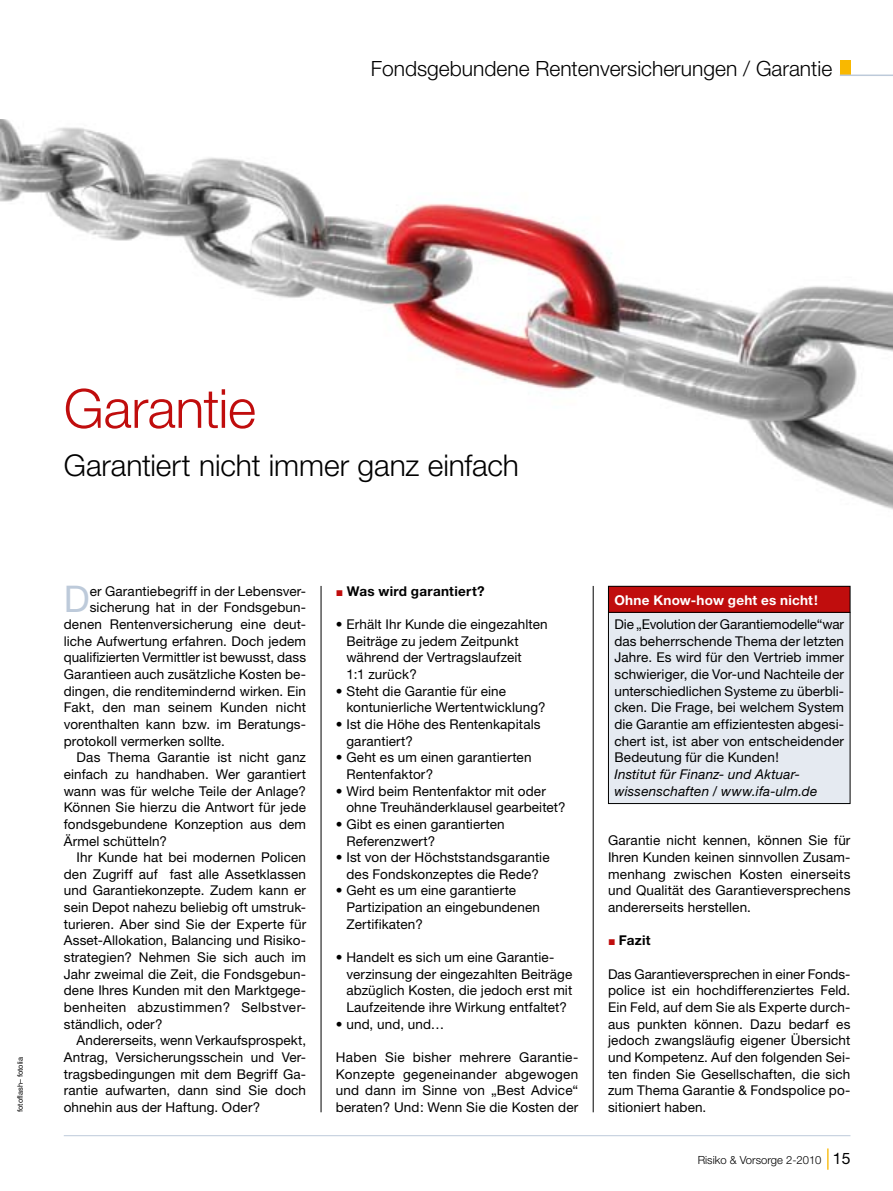
<style>
.page{position:relative;width:893px;height:1191px;background:#fff}
.page>*{position:absolute;margin:0;border:0;box-sizing:border-box;transform-origin:0 0}
.t1{font:300 54px "Helvetica Neue";letter-spacing:-.01em;color:#c00d0d}
.t2{font:36.75px "Helvetica Neue";color:#bdcada}
.t3{font:300 30px "Helvetica Neue";letter-spacing:-.005em;color:#000}
.t4{font:300 21px "Helvetica Neue";color:#000}
.t5{font:13.5px/16.6px "Helvetica Neue";letter-spacing:.01em;color:#000}
.t6{font:italic 13.5px/16.6px "Helvetica Neue";letter-spacing:.015em;color:#000}
.t7{font:13.5px "Helvetica Neue";letter-spacing:.03em;color:#000}
.t8{font:700 13.5px "Helvetica Neue";letter-spacing:.02em;color:#000}
.t9{font:700 13.5px "Helvetica Neue";letter-spacing:.02em;color:#fff}
.t10{font:300 11.25px "Helvetica Neue";color:#000}
.t11{font:7.5px "Helvetica Neue";color:#000}
.s1{font-family:"BB Sonderzeichen";font-weight:400;color:#c00d0d}
.s2{font-weight:400;font-size:15.75px}
</style>
<div class="page">
<div style="left:608px;top:586px;width:242px;height:217px;background:#e5eaf1"></div>
<div style="left:608px;top:586px;width:242px;height:26px;background:#c00d0d"></div>
<div style="left:608px;top:586px;width:242px;height:218px;border:1px solid #000"></div>
<hr style="left:64px;top:1135px;width:786px;height:1px;background:#bdcada">
<svg style="left:827px;top:1148px;width:1px;height:21px"></svg>
<div style="left:840px;top:60px;width:10px;height:15px;background:#f9b800"></div>
<hr style="left:840px;top:75px;width:53px;height:1px;background:#bdcada">
<hr style="left:321px;top:586px;width:1px;height:526px;background:#000">
<hr style="left:593px;top:586px;width:1px;height:526px;background:#000">
<img style="left:0;top:119px;width:893px;height:391px">
<hr style="left:608px;top:612px;width:242px;height:1px;background:#000">
<h3 class="t4" style="left:371px;top:56px;width:463px">Fondsgebundene Rentenversicherungen / Garantie</h3>
<h1 class="t1" style="left:64px;top:375px;width:194px">Garantie</h1>
<h3 class="t3" style="left:64px;top:447px;width:457px">Garantiert nicht immer ganz einfach</h3>
<p class="t11" style="left:16px;top:1112px;width:57px;rotate:-90deg">fotoflash– fotolia</p>
<h2 class="t2" style="left:64px;top:577px;width:27px">D</h2>
<p class="t5" style="left:90px;top:582px;width:218px">er Garantiebegriff in der Lebensver-</p>
<p class="t5" style="left:90px;top:599px;width:218px">sicherung hat in der Fondsgebun-</p>
<p class="t5" style="left:64px;top:616px;width:244px">denen Rentenversicherung eine deut-</p>
<p class="t5" style="left:64px;top:632px;width:244px">liche Aufwertung erfahren. Doch jedem</p>
<p class="t5" style="left:64px;top:649px;width:244px">qualifizierten Vermittler ist bewusst, dass</p>
<p class="t5" style="left:64px;top:665px;width:244px">Garantieen auch zusätzliche Kosten be-</p>
<p class="t5" style="left:64px;top:682px;width:244px">dingen, die renditemindernd wirken. Ein</p>
<p class="t5" style="left:64px;top:699px;width:244px">Fakt, den man seinem Kunden nicht</p>
<p class="t5" style="left:64px;top:715px;width:244px">vorenthalten kann bzw. im Beratungs-</p>
<p class="t5" style="left:64px;top:732px;width:163px">protokoll vermerken sollte.</p>
<p class="t5" style="left:77px;top:749px;width:231px">Das Thema Garantie ist nicht ganz</p>
<p class="t5" style="left:64px;top:765px;width:244px">einfach zu handhaben. Wer garantiert</p>
<p class="t5" style="left:64px;top:782px;width:244px">wann was für welche Teile der Anlage?</p>
<p class="t5" style="left:64px;top:799px;width:244px">Können Sie hierzu die Antwort für jede</p>
<p class="t5" style="left:64px;top:815px;width:244px">fondsgebundene Konzeption aus dem</p>
<p class="t5" style="left:64px;top:832px;width:105px">Ärmel schütteln?</p>
<p class="t5" style="left:77px;top:849px;width:231px">Ihr Kunde hat bei modernen Policen</p>
<p class="t5" style="left:64px;top:865px;width:244px">den Zugriff auf fast alle Assetklassen</p>
<p class="t5" style="left:64px;top:882px;width:244px">und Garantiekonzepte. Zudem kann er</p>
<p class="t5" style="left:64px;top:898px;width:244px">sein Depot nahezu beliebig oft umstruk-</p>
<p class="t5" style="left:64px;top:915px;width:244px">turieren. Aber sind Sie der Experte für</p>
<p class="t5" style="left:64px;top:932px;width:244px">Asset-Allokation, Balancing und Risiko-</p>
<p class="t5" style="left:64px;top:948px;width:244px">strategien? Nehmen Sie sich auch im</p>
<p class="t5" style="left:64px;top:965px;width:244px">Jahr zweimal die Zeit, die Fondsgebun-</p>
<p class="t5" style="left:64px;top:982px;width:244px">dene Ihres Kunden mit den Marktgege-</p>
<p class="t7" style="left:64px;top:999px;width:244px">benheiten abzustimmen? Selbstver-</p>
<p class="t5" style="left:64px;top:1015px;width:100px">ständlich, oder?</p>
<p class="t5" style="left:77px;top:1032px;width:231px">Andererseits, wenn Verkaufsprospekt,</p>
<p class="t5" style="left:64px;top:1048px;width:244px">Antrag, Versicherungsschein und Ver-</p>
<p class="t5" style="left:64px;top:1065px;width:244px">tragsbedingungen mit dem Begriff Ga-</p>
<p class="t5" style="left:64px;top:1082px;width:244px">rantie aufwarten, dann sind Sie doch</p>
<p class="t5" style="left:64px;top:1098px;width:198px">ohnehin aus der Haftung. Oder?</p>
<p class="t8" style="left:336px;top:582px;width:150px"><span class="s1">J</span> Was wird garantiert?</p>
<p class="t5" style="left:346px;top:616px;width:203px;text-indent:-11px">• Erhält Ihr Kunde die eingezahlten<br>Beiträge zu jedem Zeitpunkt während der Vertragslaufzeit<br>1:1 zurück?</p>
<p class="t5" style="left:346px;top:682px;width:201px;text-indent:-11px">• Steht die Garantie für eine kontunierliche Wertentwicklung?</p>
<p class="t5" style="left:346px;top:715px;width:196px;text-indent:-11px">• Ist die Höhe des Rentenkapitals garantiert?</p>
<p class="t5" style="left:346px;top:749px;width:187px;text-indent:-11px">• Geht es um einen garantierten<br>Rentenfaktor?</p>
<p class="t5" style="left:346px;top:782px;width:221px;text-indent:-11px">• Wird beim Rentenfaktor mit oder ohne Treuhänderklausel gearbeitet?</p>
<p class="t5" style="left:346px;top:815px;width:160px;text-indent:-11px">• Gibt es einen garantierten<br>Referenzwert?</p>
<p class="t5" style="left:336px;top:849px;width:215px;text-align:center">• Ist von der Höchststandsgarantie des Fondskonzeptes die Rede?</p>
<p class="t5" style="left:346px;top:882px;width:195px;text-indent:-11px">• Geht es um eine garantierte<br>Partizipation an eingebundenen<br>Zertifikaten?</p>
<p class="t5" style="left:346px;top:948px;width:227px;text-indent:-11px">• Handelt es sich um eine Garantie&shy;verzinsung der eingezahlten Beiträge abzüglich Kosten, die jedoch erst mit Laufzeitende ihre Wirkung entfaltet?</p>
<p class="t5" style="left:336px;top:1015px;width:110px">• und, und, und…</p>
<p class="t5" style="left:336px;top:1048px;width:244px;text-align:justify">Haben Sie bisher mehrere Garantie-Konzepte gegeneinander abgewogen und dann im Sinne von „Best Advice“ beraten? Und: Wenn Sie die Kosten der</p>
<p class="t9" style="left:614px;top:591px;width:205px">Ohne Know-how geht es nicht!</p>
<p class="t5" style="left:614px;top:616px;width:231px;text-align:justify">Die „Evolution der Garantiemodelle“war das beherrschende Thema der letzten Jahre. Es wird für den Vertrieb immer schwieriger, die Vor-und Nachteile der unterschiedlichen Systeme zu überbli&shy;cken. Die Frage, bei welchem System die Garantie am effizientesten abgesi&shy;chert ist, ist aber von entscheidender Bedeutung für die Kunden!</p>
<p class="t6" style="left:614px;top:765px;width:204px">Institut für Finanz- und Aktuar&shy;wissenschaften / www.ifa-ulm.de</p>
<p class="t5" style="left:608px;top:832px;width:244px;text-align:justify">Garantie nicht kennen, können Sie für Ihren Kunden keinen sinnvollen Zusam&shy;menhang zwischen Kosten einerseits und Qualität des Garantieversprechens andererseits herstellen.</p>
<p class="t8" style="left:608px;top:932px;width:44px"><span class="s1">J</span> Fazit</p>
<p class="t5" style="left:608px;top:965px;width:244px;text-align:justify">Das Garantieversprechen in einer Fonds&shy;police ist ein hochdifferenziertes Feld.<br>Ein Feld, auf dem Sie als Experte durch&shy;aus punkten können. Dazu bedarf es jedoch zwangsläufig eigener Übersicht und Kompetenz. Auf den folgenden Sei&shy;ten finden Sie Gesellschaften, die sich zum Thema Garantie &amp; Fondspolice po&shy;sitioniert haben.</p>
<p class="t10" style="left:698px;top:1152px;width:154px">Risiko &amp; Vorsorge 2-2010 <span class="s2">15</span></p>
</div>
